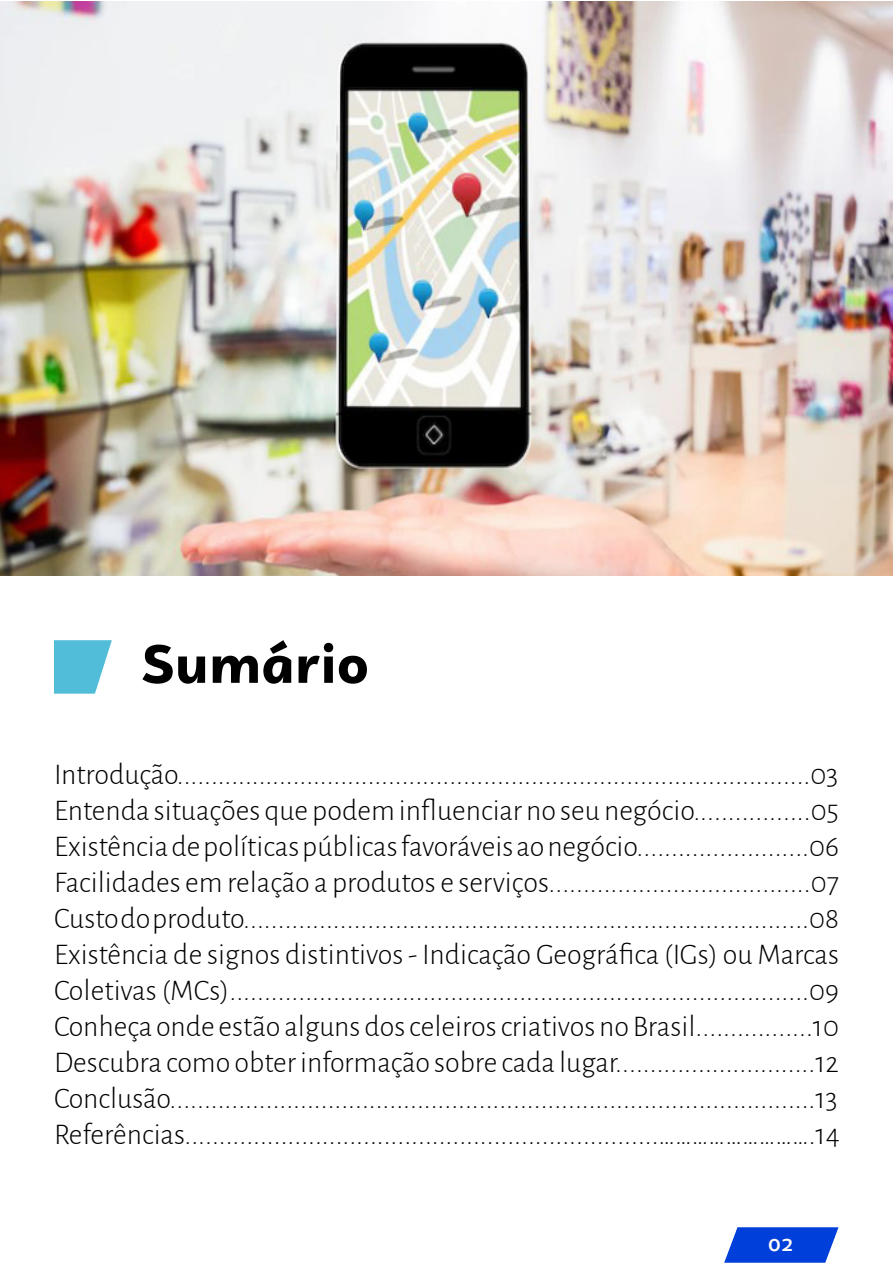
<style>
.page{position:relative;width:893px;height:1263px;background:#fff}
.page>*{position:absolute;margin:0;border:0;box-sizing:border-box;transform-origin:0 0}
.t1{font:900 53.4px "Campuni";letter-spacing:.02em;color:#000}
.t2{font:300 30px/36px "Alegreya Sans";color:#000;text-align:justify}
.t3{font:500 22.5px "Campuni";color:#fffaf7}
</style>
<div class="page">
<img style="left:725px;top:1228px;width:114px;height:35px">
<img style="left:54px;top:641px;width:58px;height:53px">
<img style="left:0;top:2px;width:893px;height:573px">
<h1 class="t1" style="left:141px;top:629px;width:229px">Sumário</h1>
<p class="t2" style="left:54px;top:755px;width:787px">Introdução.............................................................................................03<br>Entenda situações que podem influenciar no seu negócio.................05<br>Existência de políticas públicas favoráveis ao negócio.........................06<br>Facilidades em relação a produtos e serviços......................................07<br>Custo do produto..................................................................................08<br>Existência de signos distintivos - Indicação Geográfica (IGs) ou Marcas Coletivas (MCs)....................................................................................09<br>Conheça onde estão alguns dos celeiros criativos no Brasil.................10<br>Descubra como obter informação sobre cada lugar.............................12<br>Conclusão..............................................................................................13<br>Referências.....................................................................……………………….14</p>
<p class="t3" style="left:768px;top:1229px;width:27px">02</p>
</div>
